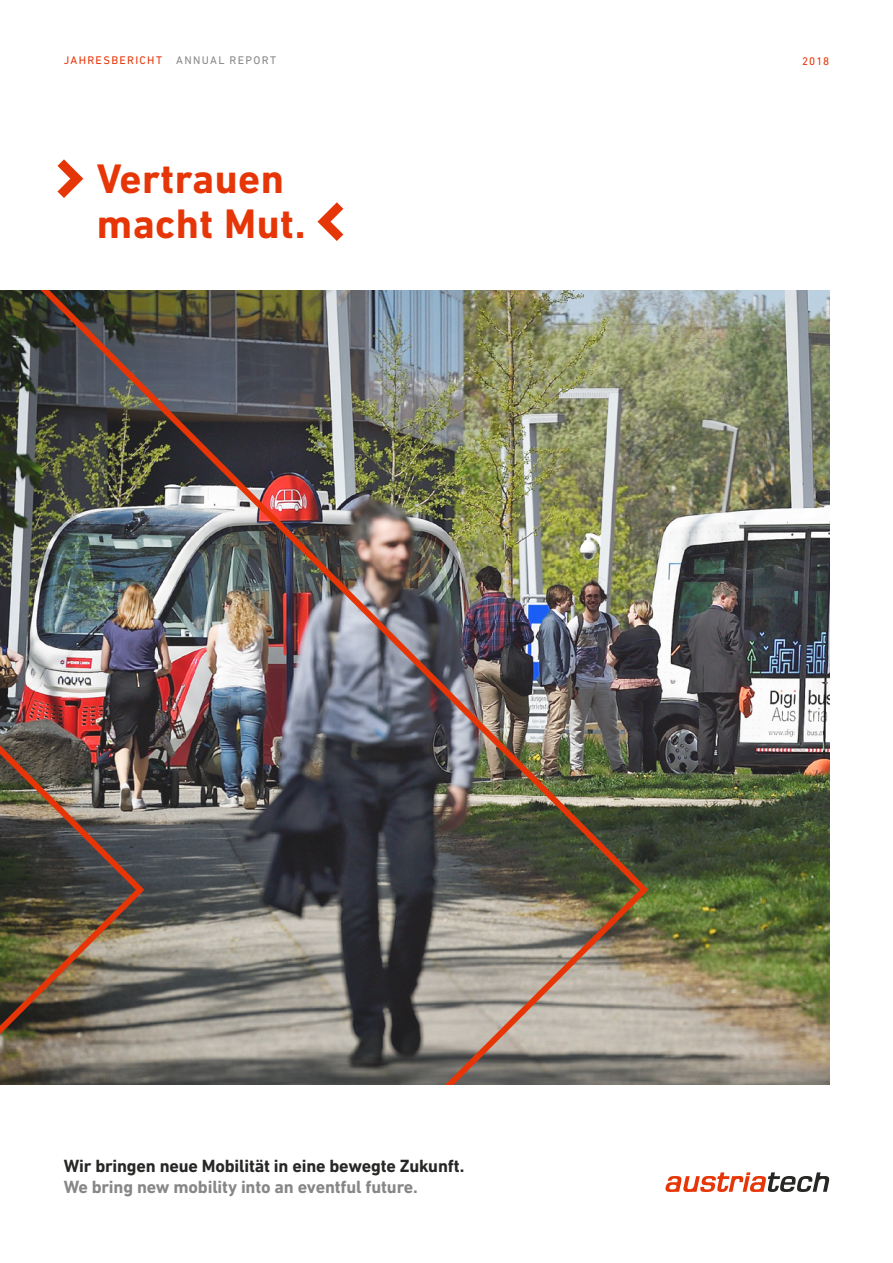
<style>
.page{position:relative;width:893px;height:1263px;background:#fff}
.page>*{position:absolute;margin:0;border:0;box-sizing:border-box;transform-origin:0 0}
.Cover_Titel{font:700 42px/45px "DIN Next LT Pro";letter-spacing:.01em;color:#e63608}
.Cover_Subtitel{font:700 18px "DIN Next LT Pro";letter-spacing:-.01em;color:#272726}
.t1{font:700 18px "DIN Next LT Pro";letter-spacing:-.01em;color:#868786}
.t2{font:11.25px "DIN Next LT Pro";letter-spacing:.115em;color:#e63608}
.t3{font:11.25px "DIN Next LT Pro";letter-spacing:.115em;color:#868786}
</style>
<div class="page">
<svg style="left:665px;top:1172px;width:165px;height:20px"></svg>
<svg style="left:57px;top:159px;width:26px;height:39px"></svg>
<svg style="left:317px;top:202px;width:26px;height:39px"></svg>
<img style="left:653px;top:291px;width:176px;height:793px">
<img style="left:0;top:291px;width:653px;height:793px">
<p class="t2" style="left:64px;top:53px;width:100px">JAHRESBERICHT</p>
<p class="t2" style="left:802px;top:54px;width:29px">2018</p>
<p class="t3" style="left:176px;top:53px;width:101px">ANNUAL REPORT</p>
<h1 class="Cover_Titel" style="left:97px;top:156px;width:210px">Vertrauen macht Mut.</h1>
<h2 class="Cover_Subtitel" style="left:64px;top:1155px;width:402px">Wir bringen neue Mobilität in eine bewegte Zukunft.</h2>
<p class="t1" style="left:64px;top:1176px;width:356px">We bring new mobility into an eventful future.</p>
</div>
